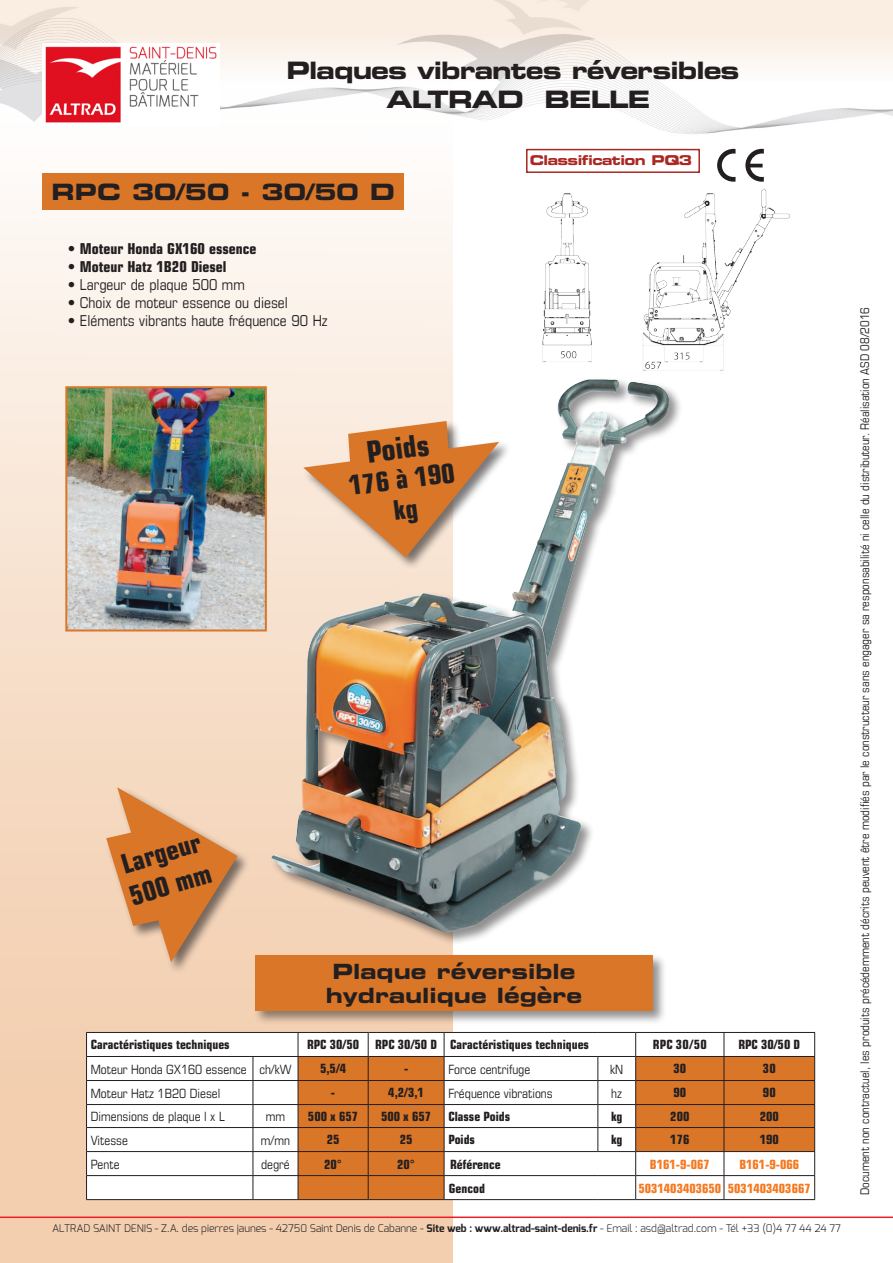
<style>
.page{position:relative;width:893px;height:1263px;background:#fff}
.page>*{position:absolute;margin:0;border:0;box-sizing:border-box;transform-origin:0 0}
.t1{font:700 condensed 30px "Eurostile";color:#231f20}
.t2{font:700 condensed 27px "Eurostile";color:#231f20}
.t3{font:24px "Eurostile Bold Extended Two";letter-spacing:-.04em;color:#231f20}
.t4{font:22.5px "Eurostile Bold Extended Two";color:#231f20}
.t5{font:21px "Eurostile Bold Extended Two";color:#231f20}
.Normal_e{font:condensed 15px "Eurostile";color:#231f20}
.Normal_e-2{font:700 condensed 15px "Eurostile";color:#231f20}
.t6{font:13.5px "Eurostile Bold Extended Two";letter-spacing:-.04em;color:#ab2722}
.t7{font:700 condensed 12.75px "Eurostile";color:#231f20}
.t8{font:condensed 12.75px "Eurostile";color:#231f20}
.t9{font:700 condensed 12.75px "Eurostile";color:#f47921}
.t10{font:condensed 12px "Eurostile";color:#231f20}
.t11{font:300 10.5px "Exo";color:#231f20}
.s1{font-weight:400}
.s2{font-weight:700}
</style>
<div class="page">
<div style="left:0;top:57px;width:453px;height:1206px;background:linear-gradient(to bottom,#fdfbf9,#f1c8a4)"></div>
<img style="left:0;top:0;width:893px;height:148px">
<img style="left:43px;top:44px;width:177px;height:82px">
<hr style="left:0;top:1216px;width:893px;height:2px;background:#ee1d23">
<div style="left:270px;top:377px;width:413px;height:569px;background:#231f20;opacity:.5"></div>
<img style="left:295px;top:379px;width:301px;height:488px">
<svg style="left:717px;top:149px;width:18px;height:33px"></svg>
<svg style="left:745px;top:149px;width:19px;height:33px"></svg>
<div style="left:253px;top:953px;width:414px;height:72px;background:#231f20;opacity:.5"></div>
<div style="left:255px;top:955px;width:398px;height:56px;background:#da7628"></div>
<div style="left:526px;top:149px;width:174px;height:24px;border:2px solid #ab2722"></div>
<div style="left:43px;top:173px;width:361px;height:37px;background:#da7628"></div>
<div style="left:105px;top:786px;width:146px;height:189px;background:#231f20;opacity:.6"></div>
<svg style="left:106px;top:787px;width:132px;height:175px;background:#e0a26f"></svg>
<div style="left:303px;top:419px;width:209px;height:151px;background:#231f20;opacity:.6"></div>
<svg style="left:87px;top:1033px;width:357px;height:166px"></svg>
<div style="left:299px;top:1057px;width:145px;height:142px;background:#da7628"></div>
<hr style="left:86px;top:1032px;width:167px;height:1px;background:#231f20">
<hr style="left:253px;top:1032px;width:45px;height:1px;background:#231f20">
<hr style="left:86px;top:1056px;width:167px;height:1px;background:#231f20">
<hr style="left:253px;top:1056px;width:45px;height:1px;background:#231f20">
<hr style="left:86px;top:1080px;width:167px;height:1px;background:#231f20">
<hr style="left:253px;top:1080px;width:45px;height:1px;background:#231f20">
<hr style="left:298px;top:1080px;width:70px;height:1px;background:#231f20">
<hr style="left:368px;top:1080px;width:76px;height:1px;background:#231f20">
<hr style="left:86px;top:1104px;width:167px;height:1px;background:#231f20">
<hr style="left:253px;top:1104px;width:45px;height:1px;background:#231f20">
<hr style="left:298px;top:1104px;width:70px;height:1px;background:#231f20">
<hr style="left:368px;top:1104px;width:76px;height:1px;background:#231f20">
<hr style="left:86px;top:1127px;width:167px;height:1px;background:#231f20">
<hr style="left:253px;top:1127px;width:45px;height:1px;background:#231f20">
<hr style="left:298px;top:1127px;width:70px;height:1px;background:#231f20">
<hr style="left:368px;top:1127px;width:76px;height:1px;background:#231f20">
<hr style="left:86px;top:1151px;width:167px;height:1px;background:#231f20">
<hr style="left:253px;top:1151px;width:45px;height:1px;background:#231f20">
<hr style="left:298px;top:1151px;width:70px;height:1px;background:#231f20">
<hr style="left:368px;top:1151px;width:76px;height:1px;background:#231f20">
<hr style="left:86px;top:1175px;width:167px;height:1px;background:#231f20">
<svg style="left:86px;top:1033px;width:1px;height:166px"></svg>
<hr style="left:253px;top:1175px;width:45px;height:1px;background:#231f20">
<svg style="left:253px;top:1057px;width:1px;height:142px"></svg>
<hr style="left:298px;top:1175px;width:70px;height:1px;background:#231f20">
<hr style="left:368px;top:1175px;width:76px;height:1px;background:#231f20">
<hr style="left:86px;top:1199px;width:167px;height:1px;background:#231f20">
<hr style="left:253px;top:1199px;width:45px;height:1px;background:#231f20">
<hr style="left:298px;top:1199px;width:70px;height:1px;background:#231f20">
<hr style="left:368px;top:1199px;width:76px;height:1px;background:#231f20">
<hr style="left:444px;top:1199px;width:154px;height:1px;background:#231f20">
<hr style="left:598px;top:1199px;width:38px;height:1px;background:#231f20">
<hr style="left:636px;top:1199px;width:88px;height:1px;background:#231f20">
<hr style="left:724px;top:1199px;width:91px;height:1px;background:#231f20">
<hr style="left:444px;top:1032px;width:154px;height:1px;background:#231f20">
<hr style="left:598px;top:1032px;width:38px;height:1px;background:#231f20">
<hr style="left:298px;top:1032px;width:70px;height:1px;background:#231f20">
<svg style="left:298px;top:1033px;width:1px;height:166px"></svg>
<hr style="left:368px;top:1032px;width:76px;height:1px;background:#231f20">
<svg style="left:368px;top:1033px;width:1px;height:166px"></svg>
<hr style="left:298px;top:1056px;width:70px;height:1px;background:#231f20">
<hr style="left:368px;top:1056px;width:76px;height:1px;background:#231f20">
<hr style="left:636px;top:1032px;width:88px;height:1px;background:#231f20">
<hr style="left:724px;top:1032px;width:91px;height:1px;background:#231f20">
<svg style="left:444px;top:1033px;width:371px;height:166px"></svg>
<hr style="left:636px;top:1056px;width:88px;height:1px;background:#231f20">
<hr style="left:724px;top:1056px;width:91px;height:1px;background:#231f20">
<img style="left:513px;top:189px;width:277px;height:197px">
<img style="left:68px;top:389px;width:196px;height:239px">
<div style="left:65px;top:386px;width:202px;height:245px;border:2px solid #da7628"></div>
<svg style="left:303px;top:421px;width:196px;height:136px;background:#e3ad83"></svg>
<p class="t3" style="left:287px;top:54px;width:454px">Plaques vibrantes réversibles</p>
<p class="t3" style="left:387px;top:83px;width:265px">ALTRAD BELLE</p>
<p class="t4" style="left:52px;top:176px;width:345px">RPC 30/50 - 30/50 D</p>
<p class="Normal_e-2" style="left:68px;top:240px;width:190px"><span class="s1">•</span> Moteur Honda GX160 essence</p>
<p class="Normal_e-2" style="left:68px;top:258px;width:160px"><span class="s1">•</span> Moteur Hatz 1B20 Diesel</p>
<p class="Normal_e" style="left:68px;top:276px;width:178px">• Largeur de plaque 500 mm</p>
<p class="Normal_e" style="left:68px;top:294px;width:222px">• Choix de moteur essence ou diesel</p>
<p class="Normal_e" style="left:68px;top:312px;width:261px">• Eléments vibrants haute fréquence 90 Hz</p>
<p class="t1" style="left:365px;top:434px;width:64px;rotate:-7deg">Poids</p>
<p class="t2" style="left:347px;top:469px;width:108px;rotate:-7deg">176 à 190</p>
<p class="t6" style="left:530px;top:151px;width:164px">Classification PQ3</p>
<p class="t2" style="left:117px;top:849px;width:83px;rotate:-17deg">Largeur</p>
<p class="t2" style="left:125px;top:881px;width:86px;rotate:-17deg">500 mm</p>
<p class="t5" style="left:332px;top:957px;width:244px">Plaque réversible</p>
<p class="t5" style="left:326px;top:981px;width:258px">hydraulique légère</p>
<p class="t7" style="left:91px;top:1037px;width:140px">Caractéristiques techniques</p>
<p class="t7" style="left:307px;top:1037px;width:54px">RPC 30/50</p>
<p class="t7" style="left:375px;top:1037px;width:63px">RPC 30/50 D</p>
<p class="t7" style="left:450px;top:1037px;width:140px">Caractéristiques techniques</p>
<p class="t7" style="left:653px;top:1037px;width:56px">RPC 30/50</p>
<p class="t7" style="left:738px;top:1037px;width:63px">RPC 30/50 D</p>
<p class="t8" style="left:91px;top:1061px;width:158px">Moteur Honda GX160 essence</p>
<p class="t8" style="left:259px;top:1061px;width:34px">ch/kW</p>
<p class="t7" style="left:320px;top:1061px;width:28px">5,5/4</p>
<p class="t7" style="left:404px;top:1061px;width:6px">-</p>
<p class="t8" style="left:448px;top:1061px;width:83px">Force centrifuge</p>
<p class="t8" style="left:610px;top:1061px;width:14px">kN</p>
<p class="t7" style="left:673px;top:1061px;width:14px">30</p>
<p class="t7" style="left:763px;top:1061px;width:14px">30</p>
<p class="t8" style="left:91px;top:1085px;width:131px">Moteur Hatz 1B20 Diesel</p>
<p class="t7" style="left:331px;top:1085px;width:6px">-</p>
<p class="t7" style="left:388px;top:1085px;width:37px">4,2/3,1</p>
<p class="t8" style="left:448px;top:1085px;width:106px">Fréquence vibrations</p>
<p class="t8" style="left:611px;top:1085px;width:12px">hz</p>
<p class="t7" style="left:673px;top:1085px;width:14px">90</p>
<p class="t7" style="left:763px;top:1085px;width:14px">90</p>
<p class="t8" style="left:91px;top:1109px;width:136px">Dimensions de plaque l x L</p>
<p class="t8" style="left:266px;top:1109px;width:21px">mm</p>
<p class="t7" style="left:308px;top:1109px;width:52px">500 x 657</p>
<p class="t7" style="left:381px;top:1109px;width:52px">500 x 657</p>
<p class="t7" style="left:448px;top:1109px;width:63px">Classe Poids</p>
<p class="t7" style="left:611px;top:1109px;width:13px">kg</p>
<p class="t7" style="left:670px;top:1109px;width:21px">200</p>
<p class="t7" style="left:760px;top:1109px;width:21px">200</p>
<p class="t8" style="left:91px;top:1132px;width:39px">Vitesse</p>
<p class="t8" style="left:261px;top:1132px;width:31px">m/mn</p>
<p class="t7" style="left:327px;top:1132px;width:14px">25</p>
<p class="t7" style="left:400px;top:1132px;width:14px">25</p>
<p class="t7" style="left:448px;top:1132px;width:28px">Poids</p>
<p class="t7" style="left:611px;top:1132px;width:13px">kg</p>
<p class="t7" style="left:670px;top:1132px;width:21px">176</p>
<p class="t7" style="left:760px;top:1132px;width:21px">190</p>
<p class="t8" style="left:91px;top:1156px;width:30px">Pente</p>
<p class="t8" style="left:261px;top:1156px;width:30px">degré</p>
<p class="t7" style="left:324px;top:1156px;width:19px">20°</p>
<p class="t7" style="left:397px;top:1156px;width:19px">20°</p>
<p class="t7" style="left:450px;top:1156px;width:52px">Référence</p>
<p class="t9" style="left:650px;top:1156px;width:61px">B161-9-067</p>
<p class="t9" style="left:739px;top:1156px;width:61px">B161-9-066</p>
<p class="t7" style="left:449px;top:1180px;width:37px">Gencod</p>
<p class="t9" style="left:638px;top:1180px;width:84px">5031403403650</p>
<p class="t9" style="left:728px;top:1180px;width:84px">5031403403667</p>
<p class="t11" style="left:52px;top:1222px;width:790px">ALTRAD SAINT DENIS - Z.A. des pierres jaunes - 42750 Saint Denis de Cabanne - <span class="s2">Site web : www.altrad-saint-denis.fr</span> - Email : asd@altrad.com - Tél +33 (0)4 77 44 24 77</p>
<p class="t10" style="left:858px;top:1195px;width:889px;rotate:-90deg">Document non contractuel, les produits précédemment décrits peuvent être modifiés par le constructeur sans engager sa responsabilité ni celle du distributeur. Réalisation ASD 08/2016</p>
</div>
